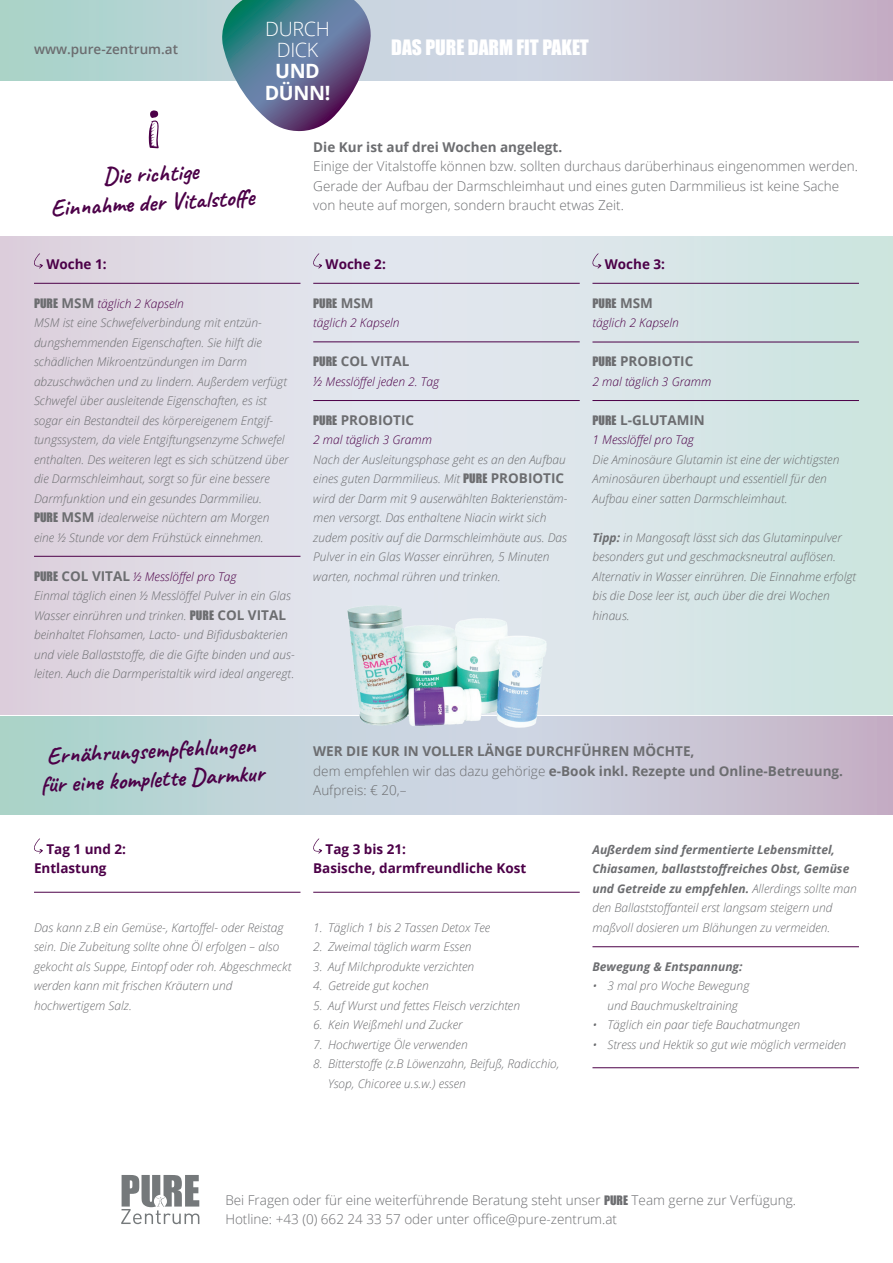
<style>
.page{position:relative;width:893px;height:1263px;background:#fff}
.page>*{position:absolute;margin:0;border:0;box-sizing:border-box;transform-origin:0 0}
.t1{font:700 24px/28.8px "Caveat";color:#4c0048;text-align:center}
.t2{font:300 19.65px/21.1px "Open Sans";letter-spacing:-.02em;color:#fff;text-align:center}
.t3{font:700 19.65px/21.1px "Open Sans";letter-spacing:-.02em;color:#fff;text-align:center}
.t4{font:19.5px "Impact";color:#fff}
.t5{font:300 13.5px/19.5px "Open Sans";color:#6c6d70}
.t6{font:700 13.5px/19.5px "Open Sans";color:#6c6d70}
.t7{font:700 13.5px/19.5px "Open Sans";color:#4c0048}
.t8{font:600 13.5px "Open Sans";color:#6c6d70}
.t9{font:italic 300 12px/19.5px "Open Sans";color:#6c6d70}
.t10{font:italic 700 12px/19.5px "Open Sans";color:#6c6d70}
.t11{font:italic 300 12px "Open Sans";color:#4c0048}
.t12{font:12px "Impact";color:#6c6d70}
.s1{font-family:"Impact";font-weight:400;font-style:normal}
.s2{font-weight:700;font-style:normal;font-size:13.5px}
.s3{color:#4c0048}
.s4{font-style:normal}
.s5{font-family:"Open Sans";font-weight:700;font-size:13.5px}
.s6{font-family:"Impact";font-weight:400;font-size:12px}
.s7{font-size:12.75px}
.s8{font-weight:700}
.s9{font-weight:300}
</style>
<div class="page">
<div style="left:0;top:236px;width:893px;height:478px;background:linear-gradient(to right,#e4d7e6,#d3ebe7)"></div>
<svg style="left:0;top:0;width:893px;height:81px;background:#c2cbd5"></svg>
<svg style="left:221px;top:0;width:150px;height:132px"></svg>
<svg style="left:34px;top:253px;width:9px;height:16px"></svg>
<hr style="left:34px;top:283px;width:266px;height:1px;background:#4c0048">
<hr style="left:34px;top:556px;width:266px;height:1px;background:#4c0048">
<svg style="left:592px;top:253px;width:9px;height:16px"></svg>
<hr style="left:592px;top:283px;width:267px;height:1px;background:#4c0048">
<hr style="left:592px;top:342px;width:267px;height:1px;background:#4c0048">
<hr style="left:592px;top:400px;width:267px;height:1px;background:#4c0048">
<svg style="left:313px;top:253px;width:9px;height:16px"></svg>
<hr style="left:313px;top:283px;width:267px;height:1px;background:#4c0048">
<hr style="left:313px;top:341px;width:267px;height:1px;background:#4c0048">
<hr style="left:313px;top:400px;width:267px;height:1px;background:#4c0048">
<svg style="left:0;top:716px;width:893px;height:98px;background:#c2cdd6"></svg>
<hr style="left:592px;top:946px;width:267px;height:1px;background:#4c0048">
<hr style="left:592px;top:1067px;width:267px;height:1px;background:#4c0048">
<svg style="left:313px;top:838px;width:9px;height:16px"></svg>
<hr style="left:313px;top:892px;width:267px;height:1px;background:#4c0048">
<svg style="left:34px;top:838px;width:9px;height:16px"></svg>
<hr style="left:34px;top:892px;width:266px;height:1px;background:#4c0048">
<img style="left:335px;top:594px;width:223px;height:140px">
<svg style="left:149px;top:110px;width:10px;height:38px"></svg>
<svg style="left:121px;top:1175px;width:78px;height:49px"></svg>
<p class="t8" style="left:34px;top:40px;width:145px">www.pure-zentrum.at</p>
<h2 class="t2" style="left:265px;top:18px;width:66px">DURCH<br>DICK</h2>
<h2 class="t3" style="left:265px;top:60px;width:67px">UND<br>DÜNN!</h2>
<h3 class="t4" style="left:391px;top:32px;width:199px">DAS PURE DARM FIT PAKET</h3>
<h1 class="t1" style="left:48px;top:165px;width:206px;rotate:-3deg">Die richtige<br>Einnahme der Vitalstoff e</h1>
<p class="t6" style="left:313px;top:137px;width:250px">Die Kur ist auf drei Wochen angelegt.</p>
<p class="t5" style="left:313px;top:156px;width:546px">Einige der Vitalstoffe können bzw. sollten durchaus darüberhinaus eingenommen werden.<br>Gerade der Aufbau der Darmschleimhaut und eines guten Darmmilieus ist keine Sache von heute auf morgen, sondern braucht etwas Zeit.</p>
<p class="t7" style="left:46px;top:254px;width:62px">Woche 1:</p>
<p class="t9" style="left:34px;top:293px;width:256px"><span class="s1">PURE</span> <span class="s2">MSM</span> <span class="s3">täglich 2 Kapseln<br></span>MSM ist eine Schwefelverbindung mit entzün&shy;dungshemmenden Eigenschaften. Sie hilft die schädlichen Mikroentzündungen im Darm abzuschwächen und zu lindern. Außerdem verfügt Schwefel über ausleitende Eigenschaften, es ist sogar ein Bestandteil des körpereigenem Entgif&shy;tungssystem, da viele Entgiftungsenzyme Schwefel enthalten. Des weiteren legt es sich schützend über die Darmschleimhaut, sorgt so für eine bessere Darmfunktion und ein gesundes Darmmilieu.<br><span class="s1">PURE</span> <span class="s2">MSM</span> idealerweise nüchtern am Morgen eine ½ Stunde vor dem Frühstück einnehmen.</p>
<p class="t9" style="left:34px;top:566px;width:262px"><span class="s1">PURE</span> <span class="s2">COL VITAL</span> <span class="s3">½ Messlöffel pro Tag<br></span>Einmal täglich einen ½ Messlöffel Pulver in ein Glas Wasser einrühren und trinken. <span class="s1">PURE</span> <span class="s2">COL VITAL </span>beinhaltet Flohsamen, Lacto- und Bifidusbakterien und viele Ballaststoffe, die die Gifte binden und aus&shy;leiten. Auch die Darmperistaltik wird ideal angeregt<span class="s4">.</span></p>
<p class="t7" style="left:326px;top:254px;width:62px">Woche 2:</p>
<p class="t12" style="left:313px;top:293px;width:62px">PURE <span class="s5">MSM</span></p>
<p class="t11" style="left:313px;top:314px;width:88px">täglich 2 Kapseln</p>
<p class="t6" style="left:313px;top:351px;width:98px"><span class="s6">PURE</span> COL VITAL</p>
<p class="t11" style="left:313px;top:373px;width:127px"><span class="s7">½</span> Messlöffel jeden 2. Tag</p>
<p class="t6" style="left:313px;top:410px;width:102px"><span class="s6">PURE</span> PROBIOTIC</p>
<p class="t11" style="left:313px;top:431px;width:120px">2 mal täglich 3 Gramm</p>
<p class="t9" style="left:313px;top:449px;width:256px">Nach der Ausleitungsphase geht es an den Aufbau eines guten Darmmilieus. Mit <span class="s1">PURE</span> <span class="s2">PROBIOTIC </span>wird der Darm mit 9 auserwählten Bakterienstäm&shy;men versorgt. Das enthaltene Niacin wirkt sich zudem positiv auf die Darmschleimhäute aus. Das Pulver in ein Glas Wasser einrühren, 5 Minuten warten, nochmal rühren und trinken.</p>
<p class="t7" style="left:605px;top:254px;width:62px">Woche 3:</p>
<p class="t12" style="left:592px;top:293px;width:62px">PURE <span class="s5">MSM</span></p>
<p class="t11" style="left:592px;top:314px;width:88px">täglich 2 Kapseln</p>
<p class="t6" style="left:592px;top:351px;width:102px"><span class="s6">PURE</span> PROBIOTIC</p>
<p class="t11" style="left:592px;top:373px;width:120px">2 mal täglich 3 Gramm</p>
<p class="t6" style="left:592px;top:410px;width:114px"><span class="s6">PURE</span> L-GLUTAMIN</p>
<p class="t11" style="left:592px;top:431px;width:103px">1 Messlöffel pro Tag</p>
<p class="t9" style="left:592px;top:449px;width:248px">Die Aminosäure Glutamin ist eine der wichtigsten<br>Aminosäuren überhaupt und essentiell für den<br>Aufbau einer satten Darmschleimhaut.</p>
<p class="t9" style="left:592px;top:527px;width:265px"><span class="s8">Tipp:</span> in Mangosaft lässt sich das Glutaminpulver besonders gut und geschmacksneutral auflösen.<br>Alternativ in Wasser einrühren. Die Einnahme erfolgt bis die Dose leer ist, auch über die drei Wochen hinaus.</p>
<h1 class="t1" style="left:38px;top:741px;width:226px;rotate:-3deg">Ernährungsempfehlungen für eine komplette Darmkur</h1>
<p class="t6" style="left:313px;top:741px;width:531px">WER DIE KUR IN VOLLER LÄNGE DURCHFÜHREN MÖCHTE,<br><span class="s9">dem empfehlen wir das dazu gehörige</span> e-Book inkl. Rezepte und Online-Betreuung.<br><span class="s9">Aufpreis: € 20,–</span></p>
<p class="t7" style="left:34px;top:839px;width:94px;text-indent:12px">Tag 1 und 2:<br>Entlastung</p>
<p class="t9" style="left:34px;top:917px;width:259px">Das kann z.B ein Gemüse-, Kartoffel- oder Reistag sein. Die Zubeitung sollte ohne Öl erfolgen – also gekocht als Suppe, Eintopf oder roh. Abgeschmeckt werden kann mit frischen Kräutern und hochwertigem Salz.</p>
<p class="t7" style="left:313px;top:839px;width:215px;text-indent:12px">Tag 3 bis 21:<br>Basische, darmfreundliche Kost</p>
<p class="t9" style="left:313px;top:917px;width:178px">1. Täglich 1 bis 2 Tassen Detox Tee</p>
<p class="t9" style="left:313px;top:936px;width:160px">2. Zweimal täglich warm Essen</p>
<p class="t9" style="left:313px;top:956px;width:162px">3. Auf Milchprodukte verzichten</p>
<p class="t9" style="left:313px;top:975px;width:117px">4. Getreide gut kochen</p>
<p class="t9" style="left:313px;top:995px;width:208px">5. Auf Wurst und fettes Fleisch verzichten</p>
<p class="t9" style="left:313px;top:1014px;width:151px">6. Kein Weißmehl und Zucker</p>
<p class="t9" style="left:313px;top:1034px;width:156px">7. Hochwertige Öle verwenden</p>
<p class="t9" style="left:328px;top:1053px;width:233px;text-indent:-15px">8. Bitterstoffe (z.B Löwenzahn, Beifuß, Radicchio,<br>Ysop, Chicoree u.s.w.) essen</p>
<p class="t10" style="left:592px;top:839px;width:266px">Außerdem sind fermentierte Lebensmittel, Chiasamen, ballaststoffreiches Obst, Gemüse und Getreide zu empfehlen. <span class="s9">Allerdings sollte man den Ballaststoffanteil erst langsam steigern und maßvoll dosieren um Blähungen zu vermeiden.</span></p>
<p class="t10" style="left:592px;top:956px;width:151px">Bewegung &amp; Entspannung:</p>
<p class="t9" style="left:592px;top:975px;width:158px;text-align:center">• 3 mal pro Woche Bewegung und Bauchmuskeltraining</p>
<p class="t9" style="left:592px;top:1014px;width:209px">• Täglich ein paar tiefe Bauchatmungen</p>
<p class="t9" style="left:592px;top:1034px;width:255px">• Stress und Hektik so gut wie möglich vermeiden</p>
<p class="t5" style="left:225px;top:1189px;width:572px">Bei Fragen oder für eine weiterführende Beratung steht unser <span class="s6">PURE</span> Team gerne zur Verfügung.<br>Hotline: +43 (0) 662 24 33 57 oder unter office@pure-zentrum.at</p>
</div>
